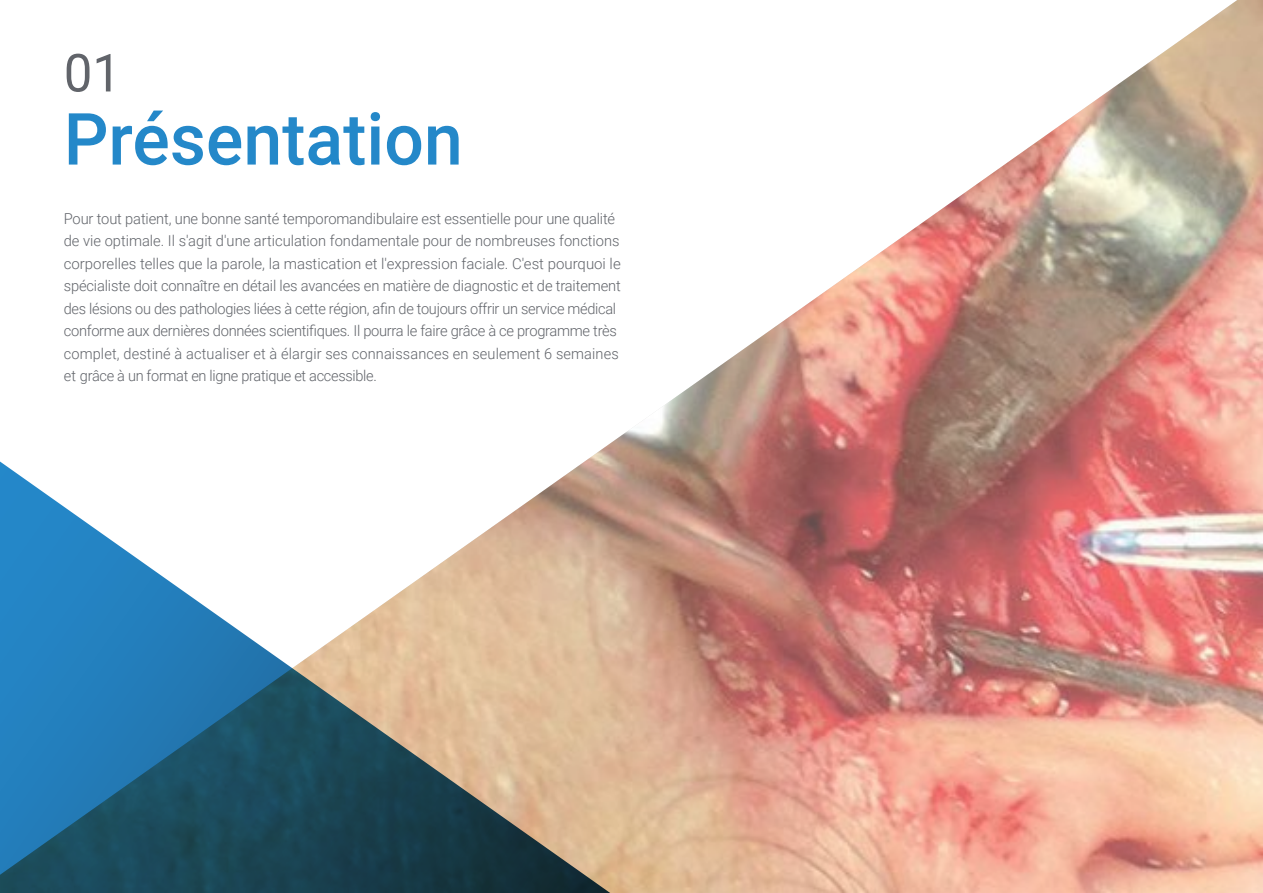
<style>
.page{position:relative;width:1263px;height:893px;background:#fff}
.page>*{position:absolute;margin:0;border:0;box-sizing:border-box;transform-origin:0 0}
.t1{font:500 72px "Roboto";color:#2488c9}
.t2{font:52.5px "Roboto";color:#61646a}
.t3{font:300 15px/22.5px "Roboto";letter-spacing:-.01em;color:#61646a}
.s1{color:#2287c9}
</style>
<div class="page">
<img style="left:607px;top:0;width:656px;height:893px">
<svg style="left:0;top:446px;width:640px;height:447px"></svg>
<h2 class="t2" style="left:64px;top:36px;width:59px">01</h2>
<h1 class="t1" style="left:64px;top:89px;width:400px">Présent<span class="s1">a</span>tion</h1>
<p class="t3" style="left:64px;top:207px;width:558px">Pour tout patient, une bonne santé temporomandibulaire est essentielle pour une qualité de vie optimale. Il s'agit d'une articulation fondamentale pour de nombreuses fonctions corporelles telles que la parole, la mastication et l'expression faciale. C'est pourquoi le spécialiste doit connaître en détail les avancées en matière de diagnostic et de traitement des lésions ou des pathologies liées à cette région, afin de toujours offrir un service médical conforme aux dernières données scientifiques. Il pourra le faire grâce à ce programme très complet, destiné à actualiser et à élargir ses connaissances en seulement 6 semaines et grâce à un format en ligne pratique et accessible.</p>
</div>
